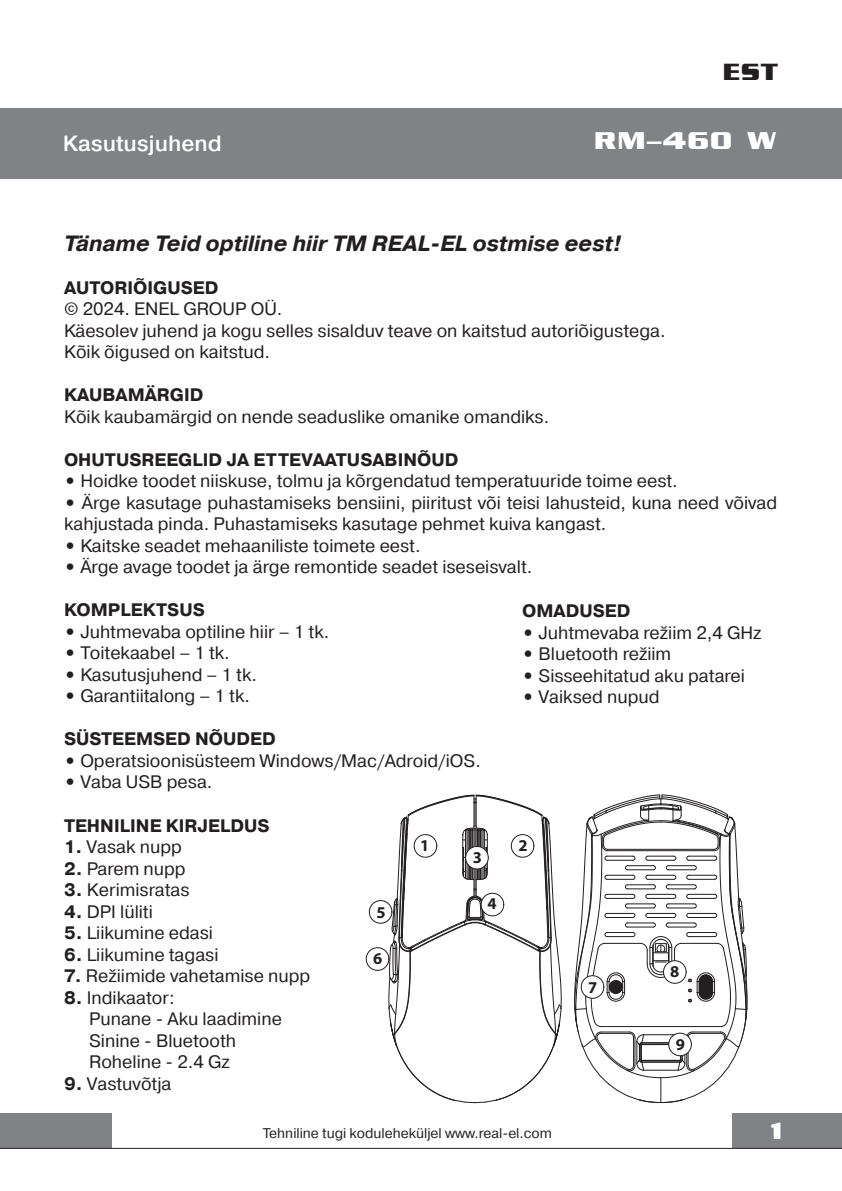
<style>
.page{position:relative;width:842px;height:1191px;background:#fff}
.page>*{position:absolute;margin:0;border:0;box-sizing:border-box;transform-origin:0 0}
.t1{font:700 24px "Enter Sansman";color:#fff;scale:1.19 1}
.t2{font:700 23.2px "Enter Sansman";color:#231f20;scale:1.19 1}
.t3{font:700 23.2px "Enter Sansman";color:#fff;scale:1.19 1}
.t4{font:italic 700 22px "Pragmatica";color:#231f20}
.t5{font:500 22px "Pragmatica";color:#fff}
.t6{font:18px/21.4px "Pragmatica";color:#231f20}
.t7{font:700 18px "Pragmatica";color:#231f20}
.t8{font:700 16.6px "Myriad Pro";color:#231f20}
.t9{font:14px "Pragmatica";color:#231f20}
.s1{font-weight:700}
</style>
<div class="page">
<div style="left:732px;top:1113px;width:110px;height:35px;background:#808285"></div>
<div style="left:0;top:1113px;width:111px;height:35px;background:#808285"></div>
<div style="left:0;top:109px;width:842px;height:70px;background:#808285"></div>
<hr style="left:0;top:1148px;width:842px;height:1px;background:#231f20">
<svg style="left:388px;top:794px;width:174px;height:309px"></svg>
<div style="left:414px;top:834px;width:23px;height:23px;background:#fff;border:1px solid #231f20;border-radius:50%"></div>
<div style="left:511px;top:834px;width:23px;height:23px;background:#fff;border:1px solid #231f20;border-radius:50%"></div>
<div style="left:465px;top:846px;width:24px;height:23px;background:#fff;border:1px solid #231f20;border-radius:50%"></div>
<div style="left:369px;top:900px;width:23px;height:23px;background:#fff;border:1px solid #231f20;border-radius:50%"></div>
<div style="left:366px;top:947px;width:23px;height:23px;background:#fff;border:1px solid #231f20;border-radius:50%"></div>
<div style="left:481px;top:892px;width:23px;height:24px;background:#fff;border:1px solid #231f20;border-radius:50%"></div>
<svg style="left:574px;top:794px;width:174px;height:309px"></svg>
<div style="left:581px;top:975px;width:23px;height:23px;background:#fff;border:1px solid #231f20;border-radius:50%"></div>
<div style="left:663px;top:960px;width:24px;height:23px;background:#fff;border:1px solid #231f20;border-radius:50%"></div>
<div style="left:668px;top:1032px;width:24px;height:24px;background:#fff;border:1px solid #231f20;border-radius:50%"></div>
<p class="t5" style="left:63px;top:129px;width:161px">Kasutusjuhend</p>
<p class="t2" style="left:723px;top:59px;width:48px">EST</p>
<h1 class="t1" style="left:594px;top:127px;width:156px">RM-460 W</h1>
<p class="t4" style="left:64px;top:229px;width:559px">Täname Teid optiline hiir TM REAL-EL ostmise eest!</p>
<p class="t7" style="left:64px;top:276px;width:156px">AUTORIÕIGUSED</p>
<p class="t6" style="left:64px;top:299px;width:603px">© 2024. ENEL GROUP OÜ.<br>Käesolev juhend ja kogu selles sisalduv teave on kaitstud autoriõigustega.<br>Kõik õigused on kaitstud.</p>
<p class="t7" style="left:64px;top:383px;width:141px">KAUBAMÄRGID</p>
<p class="t6" style="left:64px;top:406px;width:487px">Kõik kaubamärgid on nende seaduslike omanike omandiks.</p>
<p class="t7" style="left:64px;top:448px;width:396px">OHUTUSREEGLID JA ETTEVAATUSABINÕUD</p>
<p class="t6" style="left:64px;top:471px;width:615px"><span class="s1">•</span> Hoidke toodet niiskuse, tolmu ja kõrgendatud temperatuuride toime eest.</p>
<p class="t6" style="left:64px;top:492px;width:715px"><span class="s1">•</span> Ärge kasutage puhastamiseks bensiini, piiritust või teisi lahusteid, kuna need võivad kahjustada pinda. Puhastamiseks kasutage pehmet kuiva kangast.</p>
<p class="t6" style="left:64px;top:535px;width:358px"><span class="s1">•</span> Kaitske seadet mehaaniliste toimete eest.</p>
<p class="t6" style="left:64px;top:557px;width:470px"><span class="s1">•</span> Ärge avage toodet ja ärge remontide seadet iseseisvalt.</p>
<p class="t7" style="left:64px;top:598px;width:142px">KOMPLEKTSUS</p>
<p class="t6" style="left:64px;top:621px;width:267px"><span class="s1">•</span> Juhtmevaba optiline hiir – 1 tk.</p>
<p class="t6" style="left:64px;top:643px;width:167px"><span class="s1">•</span> Toitekaabel – 1 tk.</p>
<p class="t6" style="left:64px;top:664px;width:195px"><span class="s1">•</span> Kasutusjuhend – 1 tk.</p>
<p class="t6" style="left:64px;top:686px;width:188px"><span class="s1">•</span> Garantiitalong – 1 tk.</p>
<p class="t7" style="left:64px;top:727px;width:213px">SÜSTEEMSED NÕUDED</p>
<p class="t6" style="left:64px;top:750px;width:418px"><span class="s1">•</span> Operatsioonisüsteem Windows/Mac/Adroid/iOS.</p>
<p class="t6" style="left:64px;top:772px;width:150px"><span class="s1">•</span> Vaba USB pesa.</p>
<p class="t7" style="left:64px;top:813px;width:207px">TEHNILINE KIRJELDUS</p>
<p class="t6" style="left:64px;top:836px;width:119px"><span class="s1">1.</span> Vasak nupp</p>
<p class="t6" style="left:64px;top:858px;width:123px"><span class="s1">2.</span> Parem nupp</p>
<p class="t6" style="left:64px;top:879px;width:127px"><span class="s1">3.</span> Kerimisratas</p>
<p class="t6" style="left:64px;top:901px;width:90px"><span class="s1">4.</span> DPI lüliti</p>
<p class="t6" style="left:64px;top:922px;width:151px"><span class="s1">5.</span> Liikumine edasi</p>
<p class="t6" style="left:64px;top:944px;width:156px"><span class="s1">6.</span> Liikumine tagasi</p>
<p class="t6" style="left:64px;top:965px;width:248px"><span class="s1">7.</span> Režiimide vahetamise nupp</p>
<p class="t6" style="left:89px;top:987px;width:194px;text-indent:-25px"><span class="s1">8.</span> Indikaator:<br>Punane - Aku laadimine<br>Sinine - Bluetooth<br>Roheline - 2.4 Gz</p>
<p class="t6" style="left:64px;top:1073px;width:109px"><span class="s1">9.</span> Vastuvõtja</p>
<p class="t9" style="left:263px;top:1124px;width:291px">Tehniline tugi koduleheküljel www.real-el.com</p>
<p class="t7" style="left:522px;top:599px;width:110px">OMADUSED</p>
<p class="t6" style="left:522px;top:622px;width:241px"><span class="s1">•</span> Juhtmevaba režiim 2,4 GHz</p>
<p class="t6" style="left:522px;top:644px;width:151px"><span class="s1">•</span> Bluetooth režiim</p>
<p class="t6" style="left:522px;top:665px;width:224px"><span class="s1">•</span> Sisseehitatud aku patarei</p>
<p class="t6" style="left:522px;top:687px;width:139px"><span class="s1">•</span> Vaiksed nupud</p>
<p class="t8" style="left:420px;top:835px;width:11px">1</p>
<p class="t8" style="left:518px;top:834px;width:11px">2</p>
<p class="t8" style="left:473px;top:846px;width:11px">3</p>
<p class="t8" style="left:487px;top:893px;width:11px">4</p>
<p class="t8" style="left:376px;top:901px;width:11px">5</p>
<p class="t8" style="left:373px;top:948px;width:11px">6</p>
<p class="t8" style="left:670px;top:961px;width:11px">8</p>
<p class="t8" style="left:588px;top:976px;width:11px">7</p>
<p class="t8" style="left:676px;top:1033px;width:11px">9</p>
<p class="t3" style="left:766px;top:1118px;width:14px">1</p>
</div>
